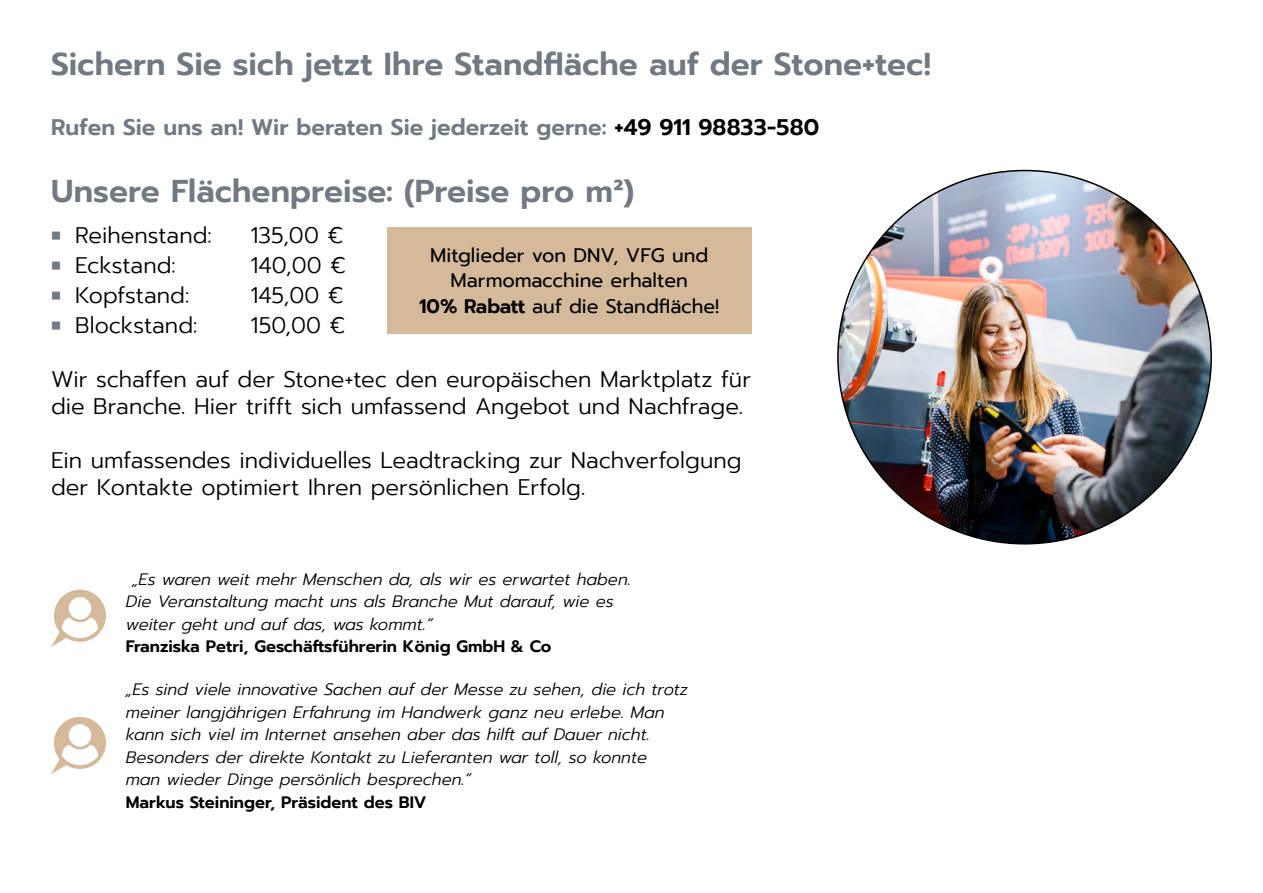
<style>
.page{position:relative;width:1263px;height:893px;background:#fff}
.page>*{position:absolute;margin:0;border:0;box-sizing:border-box;transform-origin:0 0}
.t1{font:600 31.5px "Prompt";color:#717983}
.t2{font:300 22.5px/27px "Prompt";color:#000}
.t3{font:600 22.5px "Prompt";letter-spacing:.005em;color:#717983}
.t4{font:19.5px/25.5px "Prompt";color:#000;text-align:center}
.t5{font:italic 300 16.5px/22.5px "Prompt";color:#000}
.t6{font:600 16.5px "Prompt";color:#000}
.s1{color:#000}
.s2{font-weight:400;color:#717983}
.s3{font-weight:600}
</style>
<div class="page">
<svg style="left:51px;top:717px;width:55px;height:57px"></svg>
<svg style="left:51px;top:590px;width:55px;height:57px"></svg>
<img style="left:838px;top:171px;width:373px;height:373px;border-radius:187px">
<div style="left:387px;top:227px;width:365px;height:106px;background:#d4ba9b"></div>
<h1 class="t1" style="left:51px;top:40px;width:882px">Sichern Sie sich jetzt Ihre Standfläche auf der Stone+tec!</h1>
<h2 class="t3" style="left:51px;top:110px;width:770px">Rufen Sie uns an! Wir beraten Sie jederzeit gerne: <span class="s1">+49 911 98833-580</span></h2>
<h1 class="t1" style="left:51px;top:168px;width:585px">Unsere Flächenpreise: (Preise pro m²)</h1>
<h2 class="t2" style="left:51px;top:222px;width:162px"><span class="s2">■</span> Reihenstand:</h2>
<h2 class="t2" style="left:251px;top:222px;width:94px">135,00 €</h2>
<h2 class="t2" style="left:51px;top:252px;width:126px"><span class="s2">■</span> Eckstand:</h2>
<h2 class="t2" style="left:251px;top:252px;width:97px">140,00 €</h2>
<h2 class="t2" style="left:51px;top:282px;width:140px"><span class="s2">■</span> Kopfstand:</h2>
<h2 class="t2" style="left:251px;top:282px;width:95px">145,00 €</h2>
<h2 class="t2" style="left:51px;top:312px;width:148px"><span class="s2">■</span> Blockstand:</h2>
<h2 class="t2" style="left:251px;top:312px;width:96px">150,00 €</h2>
<h2 class="t2" style="left:51px;top:366px;width:702px">Wir schaffen auf der Stone+tec den europäischen Marktplatz für die Branche. Hier trifft sich umfassend Angebot und Nachfrage.</h2>
<h2 class="t2" style="left:51px;top:447px;width:692px">Ein umfassendes individuelles Leadtracking zur Nachverfolgung der Kontakte optimiert Ihren persönlichen Erfolg.</h2>
<p class="t4" style="left:419px;top:242px;width:302px">Mitglieder von DNV, VFG und<br>Marmomacchine erhalten<br><span class="s3">10% Rabatt</span> auf die Standfläche!</p>
<p class="t5" style="left:126px;top:568px;width:506px;text-indent:6px">„Es waren weit mehr Menschen da, als wir es erwartet haben.<br>Die Veranstaltung macht uns als Branche Mut darauf, wie es weiter geht und auf das, was kommt.“</p>
<p class="t6" style="left:126px;top:634px;width:427px">Franziska Petri, Geschäftsführerin König GmbH &amp; Co</p>
<p class="t5" style="left:126px;top:678px;width:564px">„Es sind viele innovative Sachen auf der Messe zu sehen, die ich trotz meiner langjährigen Erfahrung im Handwerk ganz neu erlebe. Man kann sich viel im Internet ansehen aber das hilft auf Dauer nicht.<br>Besonders der direkte Kontakt zu Lieferanten war toll, so konnte<br>man wieder Dinge persönlich besprechen.“</p>
<p class="t6" style="left:126px;top:790px;width:302px">Markus Steininger, Präsident des BIV</p>
</div>
